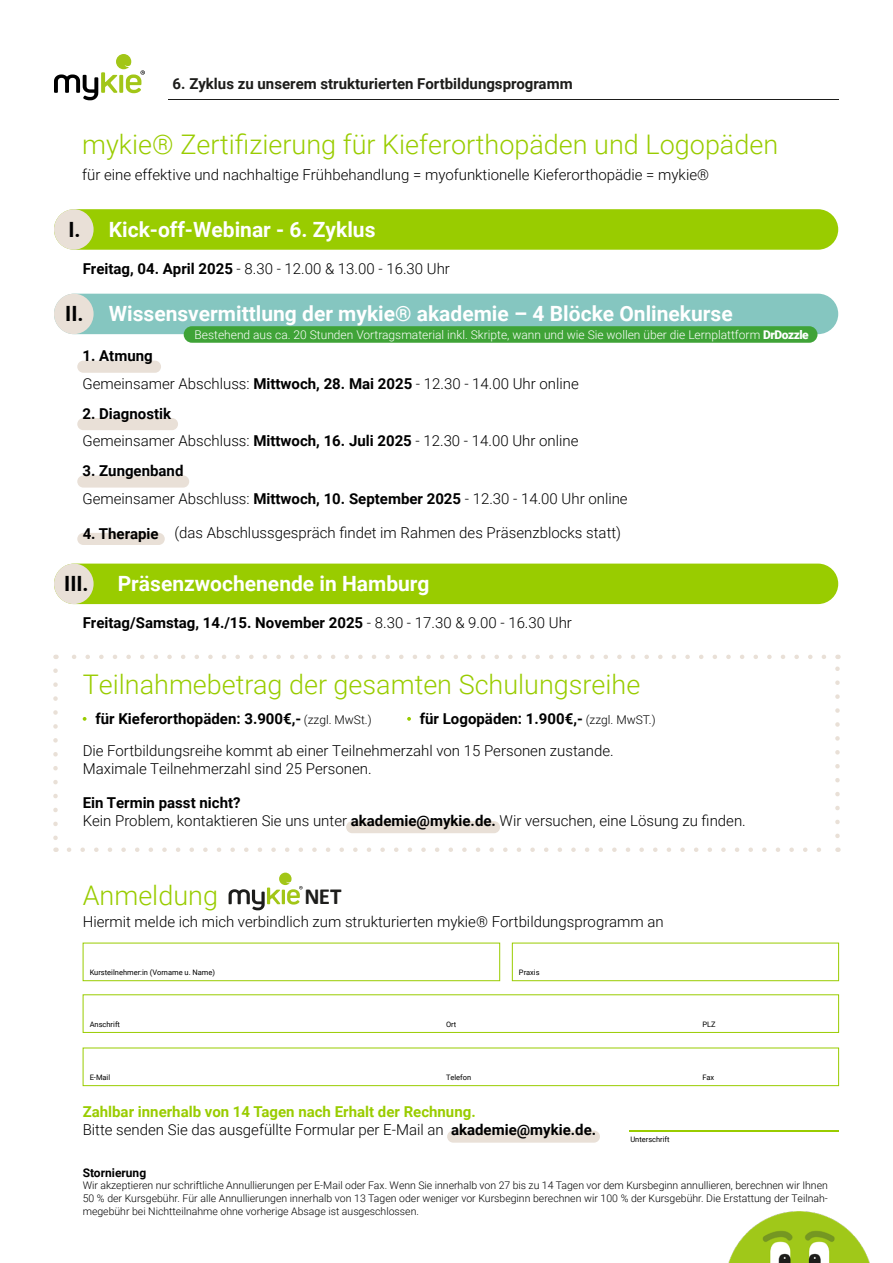
<style>
.page{position:relative;width:893px;height:1263px;background:#fff}
.page>*{position:absolute;margin:0;border:0;box-sizing:border-box;transform-origin:0 0}
.t1{font:300 27px "Roboto";color:#9c0}
.t2{font:700 23.1px "Calibri";color:#1d1d1b}
.t3{font:700 21px "Roboto";color:#fff}
.t4{font:700 21px "Roboto";color:#000}
.t5{font:300 15px/27.6px "Roboto";color:#000}
.t6{font:700 15px "Roboto";color:#000}
.t7{font:700 15px/18px "Roboto";color:#9c0}
.t8{font:700 15px "Roboto";color:#1d1d1b}
.t9{font:300 12px "Roboto";color:#fff}
.t10{font:700 12px "Roboto";color:#000}
.t11{font:300 10.5px/12.6px "Roboto";color:#000;text-align:justify}
.t12{font:7.5px "Roboto";color:#000}
.s1{font-weight:700}
.s2{font-weight:900}
.s3{font-weight:300}
.s4{font-weight:300;font-size:12px}
.s5{font-weight:300;color:#000}
.s6{color:#000}
</style>
<div class="page">
<div style="left:77px;top:361px;width:84px;height:12px;background:#e9e0d7;border-radius:6px"></div>
<div style="left:77px;top:418px;width:101px;height:12px;background:#e9e0d7;border-radius:6px"></div>
<div style="left:77px;top:475px;width:112px;height:13px;background:#e9e0d7;border-radius:6px"></div>
<div style="left:77px;top:533px;width:88px;height:12px;background:#e9e0d7;border-radius:6px"></div>
<div style="left:447px;top:1130px;width:153px;height:13px;background:#e9e0d7;border-radius:6px"></div>
<div style="left:346px;top:821px;width:154px;height:12px;background:#e9e0d7;border-radius:6px"></div>
<div style="left:54px;top:209px;width:784px;height:41px;background:#9c0;border-radius:20px"></div>
<div style="left:54px;top:564px;width:784px;height:40px;background:#9c0;border-radius:20px"></div>
<div style="left:54px;top:294px;width:784px;height:40px;background:#85c6c0;border-radius:20px"></div>
<div style="left:54px;top:209px;width:40px;height:41px;background:#e9e0d7;border-radius:50%"></div>
<div style="left:54px;top:564px;width:40px;height:40px;background:#e9e0d7;border-radius:50%"></div>
<div style="left:54px;top:294px;width:40px;height:40px;background:#e9e0d7;border-radius:50%"></div>
<div style="left:184px;top:326px;width:633px;height:17px;background:#3fa337;border-radius:8px"></div>
<img style="left:728px;top:1211px;width:142px;height:52px">
<svg style="left:83px;top:717px;width:4px;height:4px"></svg>
<svg style="left:407px;top:717px;width:4px;height:4px"></svg>
<svg style="left:54px;top:54px;width:91px;height:46px"></svg>
<hr style="left:168px;top:99px;width:671px;height:1px;background:#1d1d1b">
<svg style="left:229px;top:873px;width:74px;height:37px"></svg>
<svg style="left:69px;top:847px;width:752px;height:5px"></svg>
<svg style="left:53px;top:671px;width:5px;height:181px"></svg>
<svg style="left:835px;top:655px;width:5px;height:181px"></svg>
<svg style="left:56px;top:655px;width:768px;height:4px"></svg>
<div style="left:83px;top:943px;width:417px;height:38px;border:1px solid #9c0"></div>
<div style="left:83px;top:994px;width:756px;height:39px;border:1px solid #9c0"></div>
<div style="left:83px;top:1047px;width:756px;height:39px;border:1px solid #9c0"></div>
<div style="left:512px;top:943px;width:327px;height:38px;border:1px solid #9c0"></div>
<hr style="left:629px;top:1130px;width:210px;height:1px;background:#9c0">
<p class="t8" style="left:173px;top:73px;width:401px">6. Zyklus zu unserem strukturierten Fortbildungsprogramm</p>
<h1 class="t1" style="left:82px;top:126px;width:697px">mykie® Zertifizierung für Kieferorthopäden und Logopäden</h1>
<p class="t5" style="left:82px;top:161px;width:628px">für eine effektive und nachhaltige Frühbehandlung = myofunktionelle Kieferorthopädie = mykie®</p>
<h3 class="t4" style="left:68px;top:214px;width:14px">I.</h3>
<h3 class="t3" style="left:109px;top:214px;width:268px">Kick-off-Webinar - 6. Zyklus</h3>
<p class="t5" style="left:83px;top:254px;width:369px"><span class="s1">Freitag, 04. April 2025</span> - 8.30 - 12.00 &amp; 13.00 - 16.30 Uhr</p>
<h3 class="t4" style="left:65px;top:299px;width:20px">II.</h3>
<h3 class="t3" style="left:109px;top:299px;width:625px">Wissensvermittlung der mykie® akademie – 4 Blöcke Onlinekurse</h3>
<p class="t9" style="left:195px;top:326px;width:616px">Bestehend aus ca. 20 Stunden Vortragsmaterial inkl. Skripte, wann und wie Sie wollen über die Lernplattform <span class="s2">DrDozzle</span></p>
<p class="t5" style="left:82px;top:342px;width:498px"><span class="s1">1. Atmung<br></span>Gemeinsamer Abschluss: <span class="s1">Mittwoch, 28. Mai 2025</span> - 12.30 - 14.00 Uhr online</p>
<p class="t5" style="left:82px;top:399px;width:497px"><span class="s1">2. Diagnostik<br></span>Gemeinsamer Abschluss: <span class="s1">Mittwoch, 16. Juli 2025</span> - 12.30 - 14.00 Uhr online</p>
<p class="t5" style="left:82px;top:456px;width:547px"><span class="s1">3. Zungenband<br></span>Gemeinsamer Abschluss: <span class="s1">Mittwoch, 10. September 2025</span> - 12.30 - 14.00 Uhr online</p>
<p class="t6" style="left:83px;top:523px;width:77px">4. Therapie</p>
<p class="t5" style="left:174px;top:519px;width:448px">(das Abschlussgespräch findet im Rahmen des Präsenzblocks statt)</p>
<h3 class="t4" style="left:64px;top:569px;width:26px">III.</h3>
<h3 class="t3" style="left:118px;top:569px;width:313px">Präsenzwochenende in Hamburg</h3>
<p class="t6" style="left:83px;top:612px;width:491px">Freitag/Samstag, 14./15. November 2025 <span class="s3">- 8.30 - 17.30 &amp; 9.00 - 16.30 Uhr</span></p>
<h1 class="t1" style="left:83px;top:665px;width:559px">Teilnahmebetrag der gesamten Schulungsreihe</h1>
<p class="t6" style="left:95px;top:708px;width:278px">für Kieferorthopäden: 3.900€,- <span class="s4">(zzgl. MwSt.)</span></p>
<p class="t6" style="left:420px;top:708px;width:237px">für Logopäden: 1.900€,- <span class="s4">(zzgl. MwST.)</span></p>
<p class="t5" style="left:83px;top:741px;width:533px;line-height:18px">Die Fortbildungsreihe kommt ab einer Teilnehmerzahl von 15 Personen zustande.<br>Maximale Teilnehmerzahl sind 25 Personen.</p>
<p class="t5" style="left:83px;top:793px;width:665px;line-height:18px"><span class="s1">Ein Termin passt nicht?<br></span>Kein Problem, kontaktieren Sie uns unter <span class="s1">akademie@mykie.de.</span> Wir versuchen, eine Lösung zu finden.</p>
<h1 class="t1" style="left:83px;top:876px;width:137px">Anmeldung</h1>
<h2 class="t2" style="left:305px;top:880px;width:39px">NET</h2>
<p class="t5" style="left:83px;top:907px;width:582px">Hiermit melde ich mich verbindlich zum strukturierten mykie® Fortbildungsprogramm an</p>
<p class="t12" style="left:90px;top:967px;width:127px">Kursteilnehmer:in (Vorname u. Name)</p>
<p class="t12" style="left:519px;top:967px;width:22px">Praxis</p>
<p class="t12" style="left:90px;top:1019px;width:32px">Anschrift</p>
<p class="t12" style="left:90px;top:1072px;width:22px">E-Mail</p>
<p class="t12" style="left:446px;top:1019px;width:12px">Ort</p>
<p class="t12" style="left:446px;top:1072px;width:27px">Telefon</p>
<p class="t12" style="left:702px;top:1019px;width:15px">PLZ</p>
<p class="t12" style="left:702px;top:1072px;width:13px">Fax</p>
<p class="t7" style="left:83px;top:1102px;width:515px">Zahlbar innerhalb von 14 Tagen nach Erhalt der Rechnung.<br><span class="s5">Bitte senden Sie das ausgefüllte Formular per E-Mail an</span> <span class="s6">akademie@mykie.de.</span></p>
<p class="t10" style="left:83px;top:1164px;width:65px">Stornierung</p>
<p class="t11" style="left:83px;top:1179px;width:747px">Wir akzeptieren nur schriftliche Annullierungen per E-Mail oder Fax. Wenn Sie innerhalb von 27 bis zu 14 Tagen vor dem Kursbeginn annullieren, berechnen wir Ihnen 50 % der Kursgebühr. Für alle Annullierungen innerhalb von 13 Tagen oder weniger vor Kursbeginn berechnen wir 100 % der Kursgebühr. Die Erstattung der Teilnah&shy;megebühr bei Nichtteilnahme ohne vorherige Absage ist ausgeschlossen.</p>
<p class="t12" style="left:630px;top:1133px;width:41px">Unterschrift</p>
</div>
